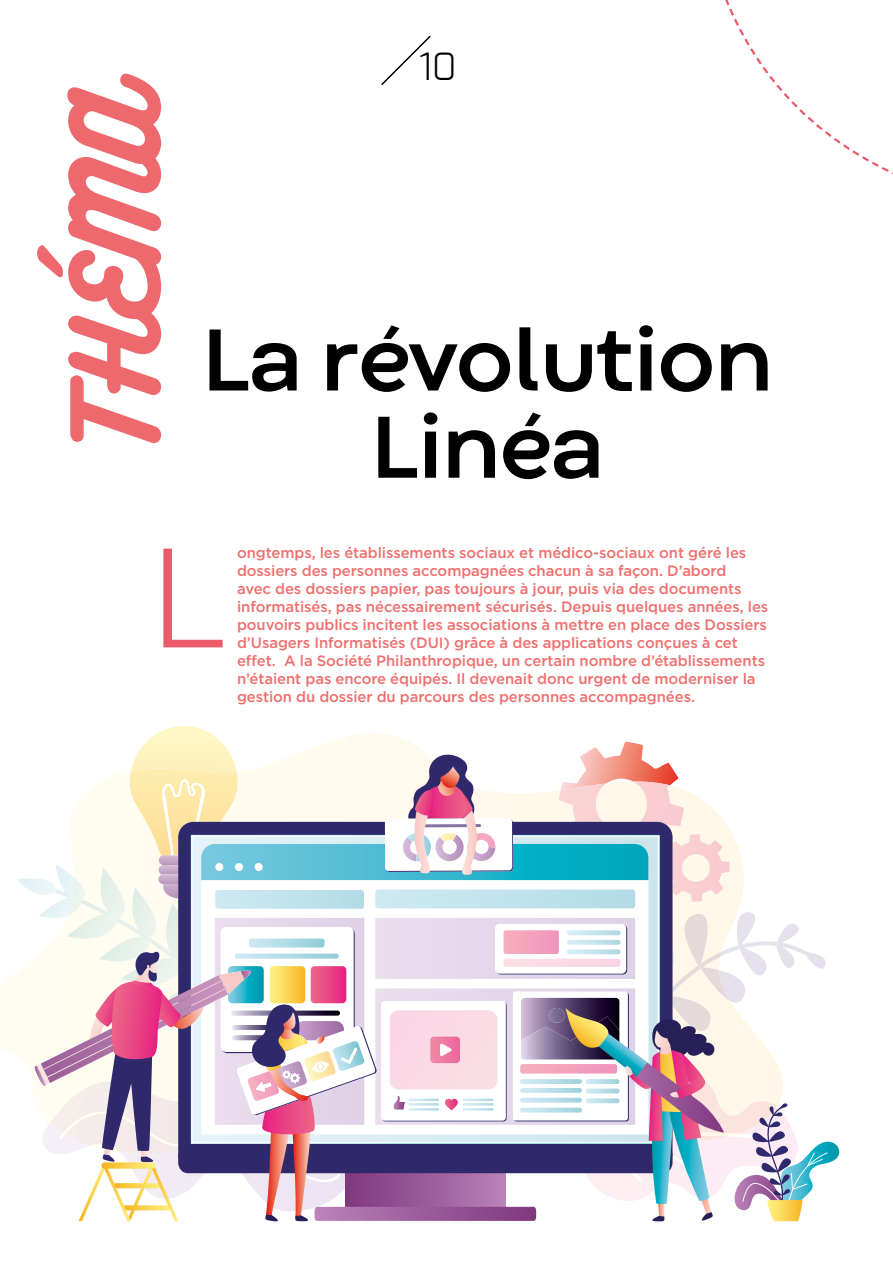
<style>
.page{position:relative;width:893px;height:1263px;background:#fff}
.page>*{position:absolute;margin:0;border:0;box-sizing:border-box;transform-origin:0 0}
.t1{font:300 148.65px "Codec Warm";color:#eb5c6b}
.t2{font:107.1px "Bukhari Script";color:#ed696d}
.t3{font:700 91.8px/87.2px "Codec Warm";letter-spacing:-.02em;color:#000;text-align:center}
.t4{font:300 37.5px "Exo";color:#000}
.t5{font:500 15px/18px "Gotham";letter-spacing:-.005em;color:#ee706e}
</style>
<div class="page">
<svg style="left:381px;top:36px;width:50px;height:49px"></svg>
<svg style="left:725px;top:0;width:168px;height:175px"></svg>
<svg style="left:17px;top:726px;width:823px;height:496px"></svg>
<h2 class="t2" style="left:61px;top:457px;width:387px;rotate:-90deg">THÉMA</h2>
<h3 class="t4" style="left:419px;top:43px;width:39px">10</h3>
<h3 class="t3" style="left:202px;top:322px;width:573px">La révolution<br>Linéa</h3>
<h1 class="t1" style="left:150px;top:512px;width:78px">L</h1>
<p class="t5" style="left:237px;top:544px;width:533px">ongtemps, les établissements sociaux et médico-sociaux ont géré les dossiers des personnes accompagnées chacun à sa façon. D’abord<br>avec des dossiers papier, pas toujours à jour, puis via des documents informatisés, pas nécessairement sécurisés. Depuis quelques années, les pouvoirs publics incitent les associations à mettre en place des Dossiers d’Usagers Informatisés (DUI) grâce à des applications conçues à cet effet. A la Société Philanthropique, un certain nombre d’établissements n’étaient pas encore équipés. Il devenait donc urgent de moderniser la gestion du dossier du parcours des personnes accompagnées.</p>
</div>
